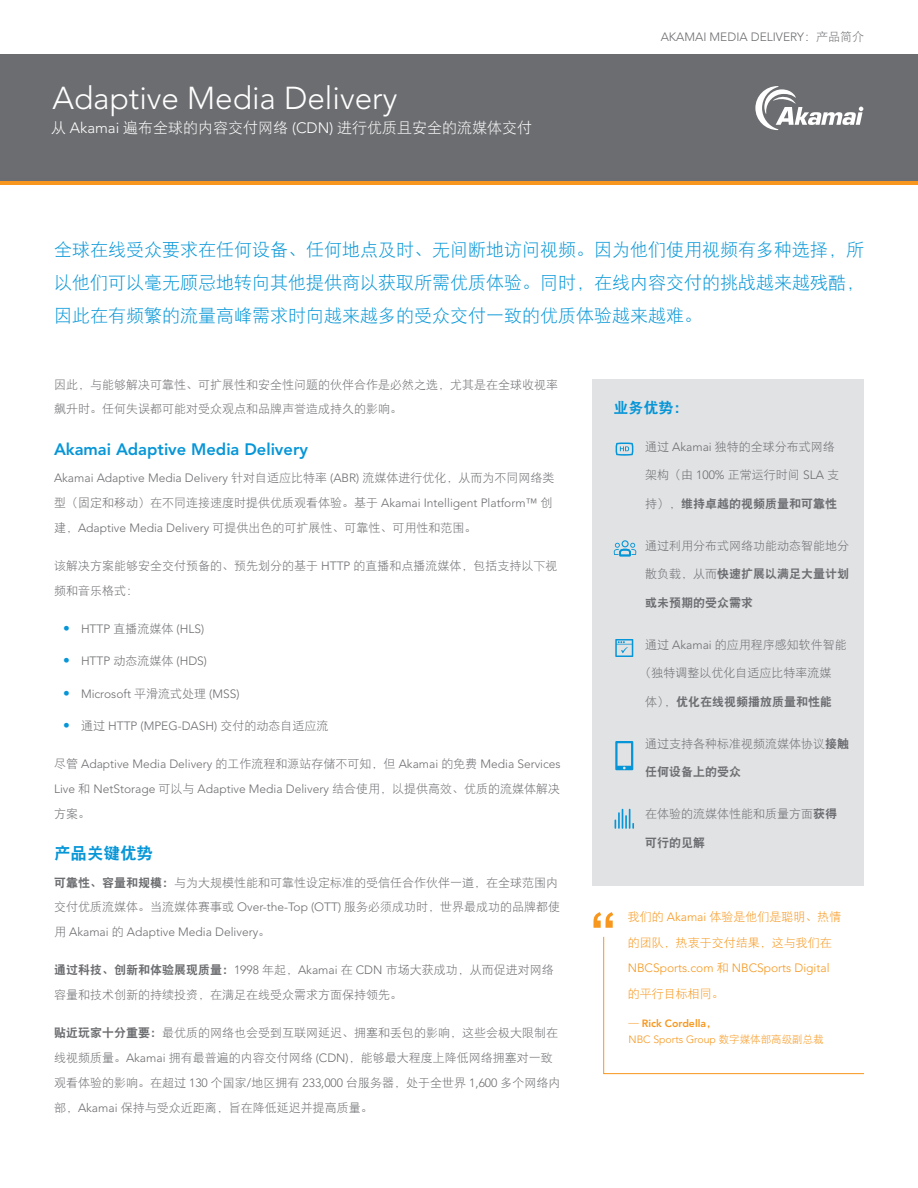
<style>
.page{position:relative;width:918px;height:1188px;background:#fff}
.page>*{position:absolute;margin:0;border:0;box-sizing:border-box;transform-origin:0 0}
.t1{font:300 31.5px "Avenir LT Std";color:#fff}
.Intro_Paragraph{font:18px/33px "DFP Hei W3";color:#0696d7;text-align:justify}
.Section_Header{font:800 16.5px "Avenir LT Std";color:#0696d7}
.Section_Header-2{font:16.5px "DFP Hei W9";color:#0696d7}
.Sub_Header_White{font:15px "DFP Hei W3";color:#fff}
.Benefits_Header{font:15px "DFP Hei W9";color:#0696d7}
.Body_Copy{font:12px/24.8px "DFP Hei W3";color:#6c6d70}
.Body_Copy-2{font:300 12px/24.8px "Avenir LT Std";color:#6c6d70}
.t2{font:12px/25.5px "DFP Hei W3";color:#f7971d}
.t3{font:12px "DFP Hei W9";color:#6c6d70}
.Hybrid_WAN_Solutions{font:300 12px "Avenir LT Std";color:#6c6d70}
.Quote_Guy{font:300 10.5px "Avenir LT Std";color:#f7971d}
.Quote_Guy-2{font:800 10.5px "Avenir LT Std";color:#f7971d}
.s1{font-family:"Avenir LT Std";font-weight:300}
.s2{font-family:"DFP Hei W3";font-weight:400}
.s3{font-weight:400;font-size:13.5px;color:#0696d7}
.s4{font-family:"DFP Hei W9"}
.s5{font-family:"Avenir LT Std";font-size:13.5px;color:#0696d7}
.s6{font-family:"DFP Hei W3"}
.s7{font-family:"DFP Hei W9";font-weight:400}
</style>
<div class="page">
<div style="left:0;top:54px;width:918px;height:128px;background:#6c6d70"></div>
<div style="left:592px;top:380px;width:272px;height:506px;background:#e1e2e4"></div>
<hr style="left:0;top:182px;width:918px;height:3px;background:#f7971d">
<svg style="left:755px;top:86px;width:108px;height:44px"></svg>
<svg style="left:614px;top:540px;width:22px;height:16px"></svg>
<svg style="left:615px;top:639px;width:18px;height:18px"></svg>
<svg style="left:615px;top:442px;width:19px;height:14px"></svg>
<svg style="left:615px;top:741px;width:18px;height:29px"></svg>
<svg style="left:615px;top:809px;width:19px;height:20px"></svg>
<svg style="left:603px;top:936px;width:261px;height:138px"></svg>
<svg style="left:593px;top:912px;width:20px;height:16px"></svg>
<p class="t1" style="left:52px;top:79px;width:346px">Adaptive Media Delivery</p>
<p class="Sub_Header_White" style="left:51px;top:120px;width:483px">从 <span class="s1">Akamai</span> 遍布全球的内容交付网络 <span class="s1">(CDN)</span> 进行优质且安全的流媒体交付</p>
<p class="Hybrid_WAN_Solutions" style="left:661px;top:30px;width:205px">AKAMAI MEDIA DELIVERY<span class="s2">：产品简介</span></p>
<p class="Intro_Paragraph" style="left:54px;top:233px;width:811px">全球在线受众要求在任何设备、任何地点及时、无间断地访问视频。因为他们使用视频有多种选择，所以他们可以毫无顾忌地转向其他提供商以获取所需优质体验。同时，在线内容交付的挑战越来越残酷，因此在有频繁的流量高峰需求时向越来越多的受众交付一致的优质体验越来越难。</p>
<p class="Body_Copy" style="left:54px;top:372px;width:505px">因此，与能够解决可靠性、可扩展性和安全性问题的伙伴合作是必然之选，尤其是在全球收视率飙升时。任何失误都可能对受众观点和品牌声誉造成持久的影响。</p>
<p class="Section_Header" style="left:54px;top:439px;width:255px">Akamai Adaptive Media Delivery</p>
<p class="Body_Copy-2" style="left:54px;top:466px;width:502px">Akamai Adaptive Media Delivery <span class="s2">针对自适应比特率</span> (ABR) <span class="s2">流媒体进行优化，从而为不同网络类型（固定和移动）在不同连接速度时提供优质观看体验。基于</span> Akamai Intelligent Platform™ <span class="s2">创建，</span>Adaptive Media Delivery <span class="s2">可提供出色的可扩展性、可靠性、可用性和范围。</span></p>
<p class="Body_Copy" style="left:54px;top:553px;width:505px">该解决方案能够安全交付预备的、预先划分的基于 <span class="s1">HTTP</span> 的直播和点播流媒体，包括支持以下视频和音乐格式：</p>
<p class="Body_Copy-2" style="left:63px;top:617px;width:143px"><span class="s3">•</span> HTTP <span class="s2">直播流媒体</span> (HLS)</p>
<p class="Body_Copy-2" style="left:63px;top:649px;width:146px"><span class="s3">•</span> HTTP <span class="s2">动态流媒体</span> (HDS)</p>
<p class="Body_Copy-2" style="left:63px;top:681px;width:178px"><span class="s3">•</span> Microsoft <span class="s2">平滑流式处理</span> (MSS)</p>
<p class="Body_Copy-2" style="left:63px;top:713px;width:267px"><span class="s3">•</span> <span class="s2">通过</span> HTTP (MPEG-DASH) <span class="s2">交付的动态自适应流</span></p>
<p class="Body_Copy-2" style="left:54px;top:752px;width:508px;text-align:justify"><span class="s2">尽管</span> Adaptive Media Delivery <span class="s2">的工作流程和源站存储不可知，但</span> Akamai <span class="s2">的免费</span> Media Services Live <span class="s2">和</span> NetStorage <span class="s2">可以与</span> Adaptive Media Delivery <span class="s2">结合使用，以提供高效、优质的流媒体解决方案。</span></p>
<p class="Section_Header-2" style="left:54px;top:844px;width:100px">产品关键优势</p>
<p class="Body_Copy" style="left:54px;top:870px;width:508px"><span class="s4">可靠性、容量和规模：</span>与为大规模性能和可靠性设定标准的受信任合作伙伴一道，在全球范围内交付优质流媒体。当流媒体赛事或 <span class="s1">Over-the-Top (OTT)</span> 服务必须成功时，世界最成功的品牌都使用 <span class="s1">Akamai</span> 的 <span class="s1">Adaptive Media Delivery</span>。</p>
<p class="Body_Copy" style="left:54px;top:957px;width:501px"><span class="s4">通过科技、创新和体验展现质量：</span><span class="s1">1998</span> 年起，<span class="s1">Akamai</span> 在 <span class="s1">CDN</span> 市场大获成功，从而促进对网络容量和技术创新的持续投资，在满足在线受众需求方面保持领先。</p>
<p class="Body_Copy" style="left:54px;top:1020px;width:508px"><span class="s4">贴近玩家十分重要：</span>最优质的网络也会受到互联网延迟、拥塞和丢包的影响，这些会极大限制在线视频质量。<span class="s1">Akamai</span> 拥有最普遍的内容交付网络 <span class="s1">(CDN)</span>，能够最大程度上降低网络拥塞对一致观看体验的影响。在超过 <span class="s1">130</span> 个国家<span class="s1">/</span>地区拥有 <span class="s1">233,000</span> 台服务器，处于全世界 <span class="s1">1,600</span> 多个网络内部，<span class="s1">Akamai</span> 保持与受众近距离，旨在降低延迟并提高质量。</p>
<p class="Benefits_Header" style="left:614px;top:400px;width:76px">业务优势：</p>
<p class="Body_Copy" style="left:614px;top:434px;width:223px"><span class="s5">•</span> 通过 <span class="s1">Akamai</span> 独特的全球分布式网络</p>
<p class="Body_Copy" style="left:645px;top:463px;width:195px">架构（由 <span class="s1">100%</span> 正常运行时间 <span class="s1">SLA</span> 支</p>
<p class="t3" style="left:645px;top:497px;width:193px"><span class="s6">持），</span>维持卓越的视频质量和可靠性</p>
<p class="Body_Copy" style="left:614px;top:533px;width:237px"><span class="s5">•</span> 通过利用分布式网络功能动态智能地分</p>
<p class="t3" style="left:645px;top:568px;width:205px"><span class="s6">散负载，从而</span>快速扩展以满足大量计划</p>
<p class="t3" style="left:645px;top:596px;width:109px">或未预期的受众需求</p>
<p class="Body_Copy" style="left:614px;top:632px;width:235px"><span class="s5">•</span> 通过 <span class="s1">Akamai</span> 的应用程序感知软件智能</p>
<p class="Body_Copy" style="left:640px;top:661px;width:193px">（独特调整以优化自适应比特率流媒</p>
<p class="t3" style="left:645px;top:695px;width:188px"><span class="s6">体），</span>优化在线视频播放质量和性能</p>
<p class="Body_Copy" style="left:614px;top:731px;width:237px"><span class="s5">•</span> 通过支持各种标准视频流媒体协议<span class="s4">接触</span></p>
<p class="t3" style="left:645px;top:766px;width:97px">任何设备上的受众</p>
<p class="Body_Copy" style="left:614px;top:802px;width:225px"><span class="s5">•</span> 在体验的流媒体性能和质量方面<span class="s4">获得</span></p>
<p class="t3" style="left:645px;top:836px;width:61px">可行的见解</p>
<p class="t2" style="left:628px;top:904px;width:215px">我们的 <span class="s1">Akamai</span> 体验是他们是聪明、热情的团队，热衷于交付结果，这与我们在<br><span class="s1">NBCSports.com</span> 和 <span class="s1">NBCSports Digital</span>的平行目标相同。</p>
<p class="Quote_Guy-2" style="left:628px;top:1017px;width:90px"><span class="s2">—</span> Rick Cordella<span class="s7">，</span></p>
<p class="Quote_Guy" style="left:628px;top:1034px;width:197px">NBC Sports Group <span class="s2">数字媒体部高级副总裁</span></p>
</div>
